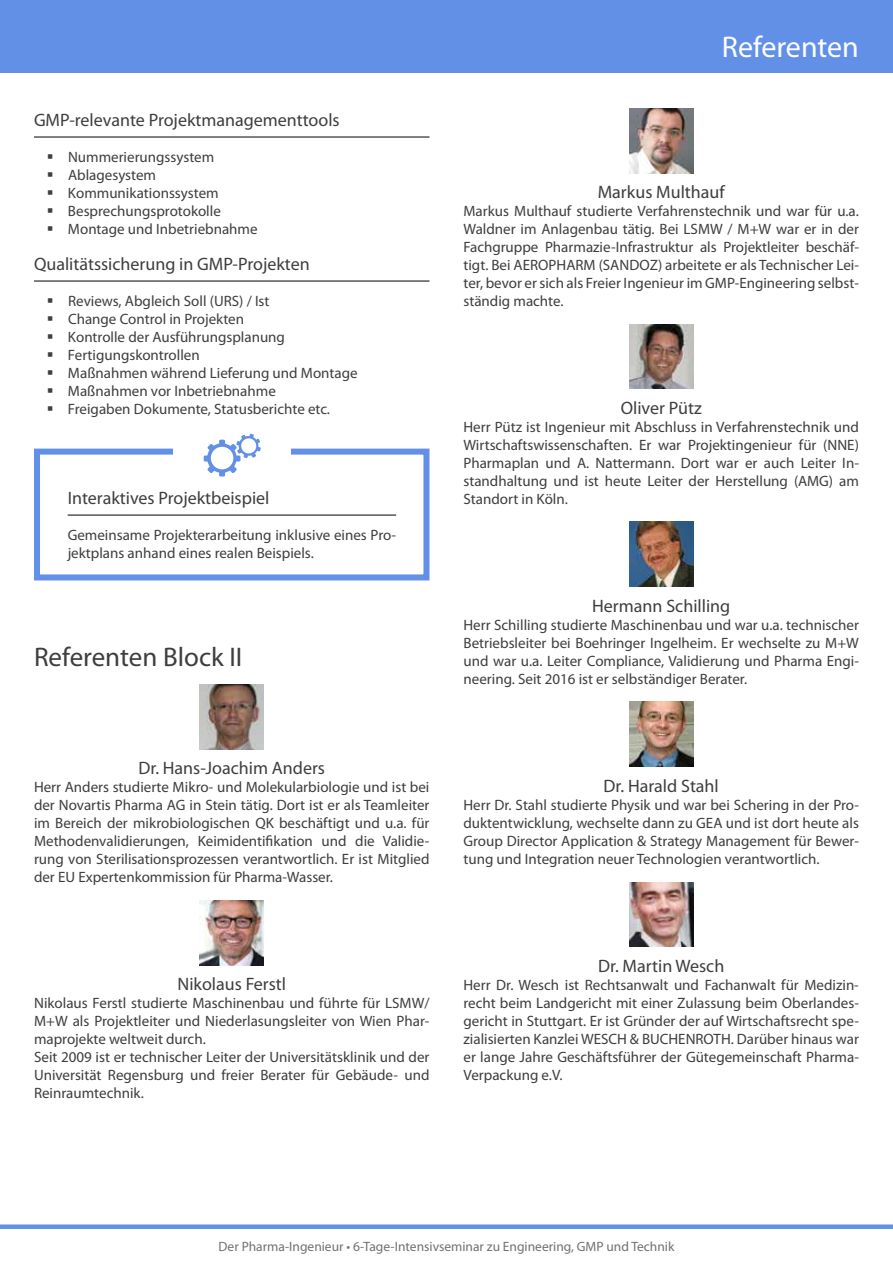
<style>
.page{position:relative;width:893px;height:1263px;background:#fff}
.page>*{position:absolute;margin:0;border:0;box-sizing:border-box;transform-origin:0 0}
.t1{font:30px "Myriad Pro";color:#fff}
.t2{font:27px "Myriad Pro";color:#3e3d40}
.t3{font:18px "Myriad Pro";color:#3e3d40}
.t4{font:15px/18px "Myriad Pro";color:#3e3d40;text-align:justify}
.t5{font:13.5px "Myriad Pro";color:#707172}
</style>
<div class="page">
<div style="left:0;top:0;width:893px;height:72px;background:#6290e7"></div>
<div style="left:0;top:1224px;width:893px;height:5px;background:#6290e7"></div>
<hr style="left:34px;top:137px;width:395px;height:1px;background:#000">
<hr style="left:34px;top:281px;width:395px;height:1px;background:#000">
<hr style="left:68px;top:515px;width:328px;height:1px;background:#000">
<div style="left:34px;top:449px;width:395px;height:131px;border:6px solid #6290e7"></div>
<div style="left:173px;top:441px;width:118px;height:30px;background:#fff"></div>
<svg style="left:204px;top:433px;width:57px;height:43px"></svg>
<img style="left:200px;top:685px;width:64px;height:64px">
<img style="left:200px;top:900px;width:64px;height:65px">
<img style="left:629px;top:108px;width:64px;height:65px">
<img style="left:629px;top:324px;width:64px;height:65px">
<img style="left:629px;top:522px;width:64px;height:65px">
<img style="left:629px;top:702px;width:64px;height:64px">
<img style="left:629px;top:882px;width:64px;height:65px">
<p class="t3" style="left:34px;top:110px;width:307px">GMP-relevante Projektmanagementtools</p>
<p class="t4" style="left:68px;top:148px;width:191px;text-align:left">Nummerierungssystem<br>Ablagesystem<br>Kommunikationssystem<br>Besprechungsprotokolle<br>Montage und Inbetriebnahme</p>
<p class="t3" style="left:34px;top:254px;width:277px">Qualitätssicherung in GMP-Projekten</p>
<p class="t4" style="left:68px;top:292px;width:291px;text-align:left">Reviews, Abgleich Soll (URS) / Ist<br>Change Control in Projekten<br>Kontrolle der Ausführungsplanung Fertigungskontrollen<br>Maßnahmen während Lieferung und Montage Maßnahmen vor Inbetriebnahme<br>Freigaben Dokumente, Statusberichte etc.</p>
<p class="t3" style="left:68px;top:488px;width:203px">Interaktives Projektbeispiel</p>
<p class="t4" style="left:68px;top:526px;width:330px">Gemeinsame Projekterarbeitung inklusive eines Pro&shy;jektplans anhand eines realen Beispiels.</p>
<h2 class="t2" style="left:34px;top:642px;width:210px">Referenten Block II</h2>
<p class="t3" style="left:138px;top:758px;width:188px">Dr. Hans-Joachim Anders</p>
<p class="t4" style="left:34px;top:778px;width:397px">Herr Anders studierte Mikro- und Molekularbiologie und ist bei der Novartis Pharma AG in Stein tätig. Dort ist er als Teamleiter im Bereich der mikrobiologischen QK beschäftigt und u.a. für Methodenvalidierungen, Keimidentifikation und die Validie&shy;rung von Sterilisationsprozessen verantwortlich. Er ist Mitglied der EU Expertenkommission für Pharma-Wasser.</p>
<p class="t3" style="left:177px;top:974px;width:110px">Nikolaus Ferstl</p>
<p class="t4" style="left:34px;top:994px;width:397px;text-align:left">Nikolaus Ferstl studierte Maschinenbau und führte für LSMW/ M+W als Projektleiter und Niederlasungsleiter von Wien Phar&shy;maprojekte weltweit durch.<br>Seit 2009 ist er technischer Leiter der Universitätsklinik und der Universität Regensburg und freier Berater für Gebäude- und Reinraumtechnik.</p>
<h1 class="t1" style="left:722px;top:30px;width:139px">Referenten</h1>
<p class="t3" style="left:598px;top:182px;width:129px">Markus Multhauf</p>
<p class="t4" style="left:463px;top:202px;width:397px">Markus Multhauf studierte Verfahrenstechnik und war für u.a.<br>Waldner im Anlagenbau tätig. Bei LSMW / M+W war er in der Fachgruppe Pharmazie-Infrastruktur als Projektleiter beschäf&shy;tigt. Bei AEROPHARM (SANDOZ) arbeitete er als Technischer Lei&shy;ter, bevor er sich als Freier Ingenieur im GMP-Engineering selbst&shy;ständig machte.</p>
<p class="t3" style="left:621px;top:398px;width:82px">Oliver Pütz</p>
<p class="t4" style="left:463px;top:418px;width:397px">Herr Pütz ist Ingenieur mit Abschluss in Verfahrenstechnik und Wirtschaftswissenschaften. Er war Projektingenieur für (NNE)<br>Pharmaplan und A. Nattermann. Dort war er auch Leiter In&shy;standhaltung und ist heute Leiter der Herstellung (AMG) am Standort in Köln.</p>
<p class="t3" style="left:592px;top:596px;width:140px">Hermann Schilling</p>
<p class="t4" style="left:463px;top:616px;width:397px">Herr Schilling studierte Maschinenbau und war u.a. technischer Betriebsleiter bei Boehringer Ingelheim. Er wechselte zu M+W und war u.a. Leiter Compliance, Validierung und Pharma Engi&shy;neering. Seit 2016 ist er selbständiger Berater.</p>
<p class="t3" style="left:604px;top:776px;width:117px">Dr. Harald Stahl</p>
<p class="t4" style="left:463px;top:796px;width:397px">Herr Dr. Stahl studierte Physik und war bei Schering in der Pro&shy;duktentwicklung, wechselte dann zu GEA und ist dort heute als Group Director Application &amp; Strategy Management für Bewer&shy;tung und Integration neuer Technologien verantwortlich.</p>
<p class="t3" style="left:598px;top:956px;width:128px">Dr. Martin Wesch</p>
<p class="t4" style="left:463px;top:976px;width:397px">Herr Dr. Wesch ist Rechtsanwalt und Fachanwalt für Medizin&shy;recht beim Landgericht mit einer Zulassung beim Oberlandes&shy;gericht in Stuttgart. Er ist Gründer der auf Wirtschaftsrecht spe&shy;zialisierten Kanzlei WESCH &amp; BUCHENROTH. Darüber hinaus war er lange Jahre Geschäftsführer der Gütegemeinschaft Pharma-Verpackung e.V.</p>
<p class="t5" style="left:219px;top:1239px;width:457px">Der Pharma-Ingenieur • 6-Tage-Intensivseminar zu Engineering, GMP und Technik</p>
</div>
